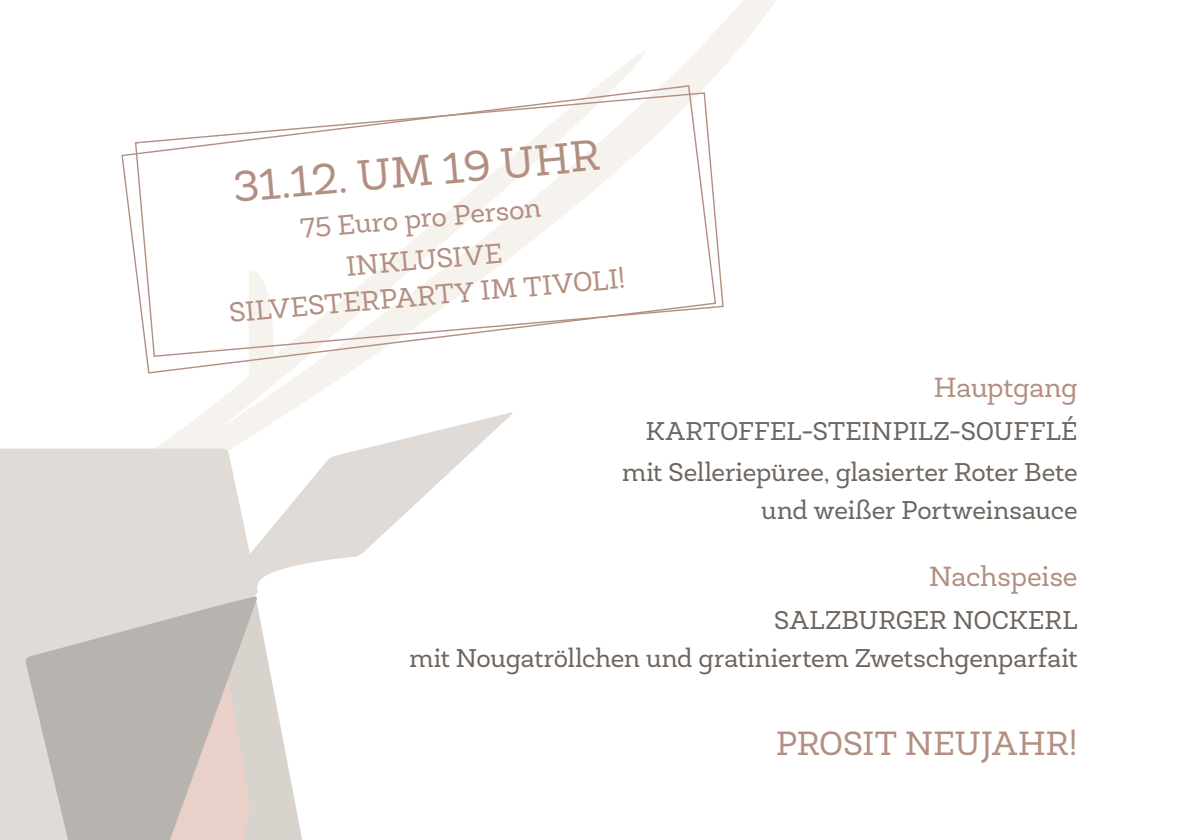
<style>
.page{position:relative;width:1191px;height:840px;background:#fff}
.page>*{position:absolute;margin:0;border:0;box-sizing:border-box;transform-origin:0 0}
.t1{font:44px "Newslab";color:#b38f82}
.t2{font:34px "Newslab";letter-spacing:.005em;color:#b38f82}
.t3{font:28px/36px "Newslab";letter-spacing:-.005em;color:#b38f82;text-align:center}
.t4{font:26px/38px "Newslab";color:#6d655e;text-align:right}
</style>
<div class="page">
<svg style="left:258px;top:609px;width:44px;height:230px;fill:#d9d3cd"></svg>
<svg style="left:717px;top:0;width:59px;height:73px"></svg>
<svg style="left:156px;top:30px;width:561px;height:418px"></svg>
<svg style="left:249px;top:374px;width:25px;height:27px"></svg>
<svg style="left:245px;top:412px;width:268px;height:171px"></svg>
<svg style="left:0;top:448px;width:258px;height:391px;background:#d2ccc8"></svg>
<svg style="left:121px;top:84px;width:596px;height:290px"></svg>
<p class="t1" style="left:231px;top:160px;width:369px;rotate:-5deg">31.12. UM 19 UHR</p>
<p class="t3" style="left:299px;top:210px;width:243px;rotate:-5deg">75 Euro pro Person</p>
<p class="t3" style="left:225px;top:259px;width:399px;rotate:-5deg">INKLUSIVE<br>SILVESTERPARTY IM TIVOLI!</p>
<p class="t3" style="left:934px;top:369px;width:145px">Hauptgang</p>
<p class="t4" style="left:646px;top:412px;width:433px">KARTOFFEL-STEINPILZ-SOUFFLÉ</p>
<p class="t4" style="left:622px;top:453px;width:457px">mit Selleriepüree, glasierter Roter Bete und weißer Portweinsauce</p>
<p class="t3" style="left:929px;top:558px;width:150px">Nachspeise</p>
<p class="t4" style="left:409px;top:601px;width:669px">SALZBURGER NOCKERL<br>mit Nougatröllchen und gratiniertem Zwetschgenparfait</p>
<p class="t2" style="left:776px;top:721px;width:303px">PROSIT NEUJAHR!</p>
</div>
